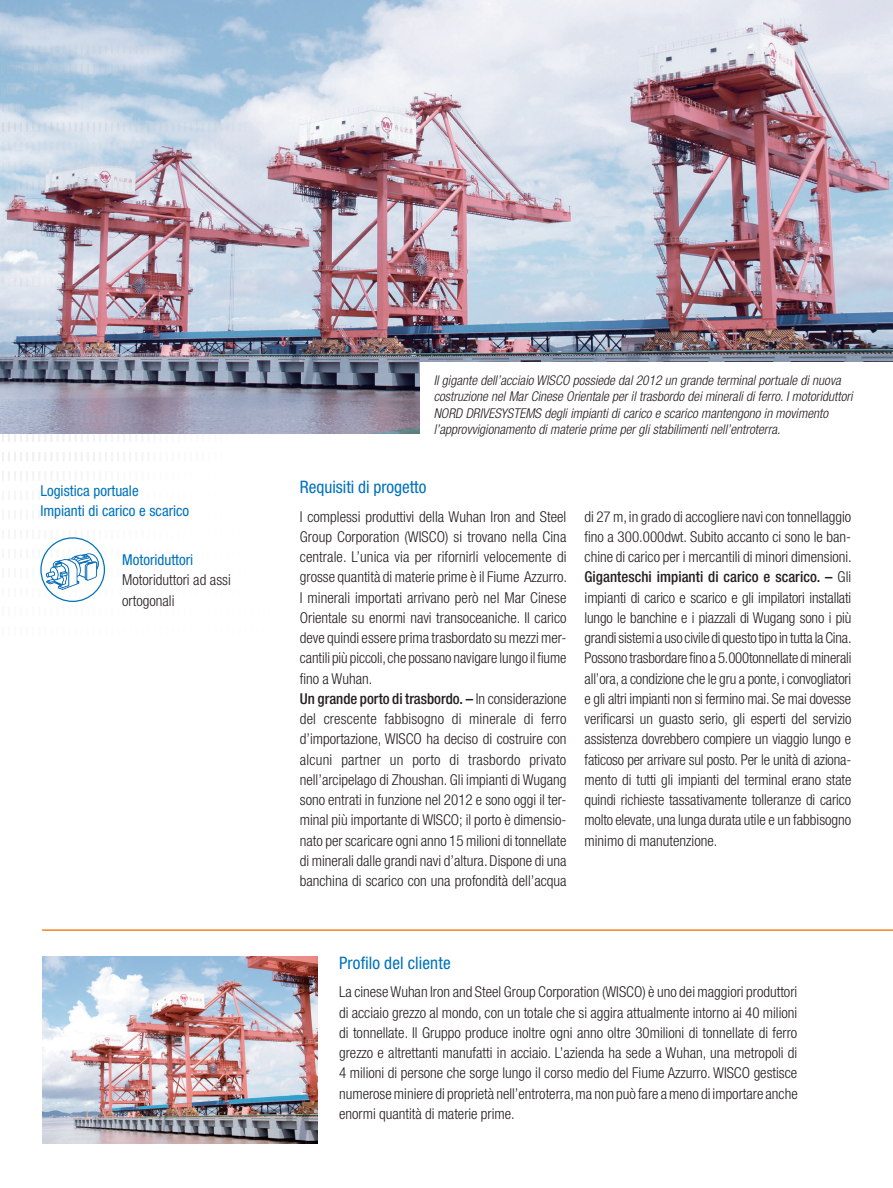
<style>
.page{position:relative;width:893px;height:1188px;background:#fff}
.page>*{position:absolute;margin:0;border:0;box-sizing:border-box;transform-origin:0 0}
.Headline{font:condensed 17.25px "Helvetica Neue LT Std";color:#0072bc}
.Copy{font:300 condensed 15px/20.2px "Helvetica Neue LT Std";color:#231f20;text-align:justify}
.Fließtext_Abst_N_3{font:condensed 15px "Helvetica Neue LT Std";color:#0072bc}
.Headlines_Marginale{font:300 condensed 15px/20.2px "Helvetica Neue LT Std";color:#231f20}
.Fließtext_Abst_N_3-2{font:italic 300 condensed 13.5px/16.5px "Helvetica Neue LT Std";color:#231f20}
.s1{font-weight:500}
</style>
<div class="page">
<hr style="left:42px;top:929px;width:851px;height:2px;background:#f58220">
<img style="left:42px;top:956px;width:276px;height:187px">
<img style="left:335px;top:0;width:558px;height:434px">
<img style="left:0;top:0;width:335px;height:602px">
<div style="left:40px;top:537px;width:65px;height:65px;border:1px solid #0072bc;border-radius:50%"></div>
<img style="left:39px;top:529px;width:35px;height:17px">
<div style="left:421px;top:363px;width:472px;height:85px;background:#fff"></div>
<p class="Fließtext_Abst_N_3" style="left:40px;top:482px;width:100px">Logistica portuale</p>
<p class="Fließtext_Abst_N_3" style="left:40px;top:502px;width:150px">Impianti di carico e scarico</p>
<p class="Fließtext_Abst_N_3" style="left:122px;top:551px;width:73px">Motoriduttori</p>
<p class="Headlines_Marginale" style="left:122px;top:570px;width:110px">Motoriduttori ad assi ortogonali</p>
<p class="Fließtext_Abst_N_3-2" style="left:434px;top:372px;width:423px">Ilgigante dell’acciaio WISCO possiede dal2012 un grande terminalportuale dinuova costruzione nelMarCinese Orientale periltrasbordo deimineralidiferro.Imotoriduttori NORD DRIVESYSTEMS degliimpiantidicarico e scarico mantengono in movimento l’approvvigionamento dimaterie prime perglistabilimentinell’entroterra.</p>
<p class="Headline" style="left:300px;top:477px;width:128px">Requisiti di progetto</p>
<p class="Copy" style="left:300px;top:506px;width:269px">I complessi produttivi della Wuhan Iron and Steel Group Corporation (WISCO) si trovano nella Cina centrale. L’unica via per rifornirli velocemente di grosse quantità di materie prime è il Fiume Azzurro.<br>I minerali importati arrivano però nel Mar Cinese Orientale su enormi navi transoceaniche. Il carico deve quindi essere prima trasbordato su mezzi mer&shy;cantili più piccoli, che possano navigare lungo il fiume fino a Wuhan.</p>
<p class="Copy" style="left:300px;top:688px;width:268px"><span class="s1">Un grande porto di trasbordo. –</span> In considerazione del crescente fabbisogno di minerale di ferro d’importazione, WISCO ha deciso di costruire con alcuni partner un porto di trasbordo privato nell’arcipelago di Zhoushan. Gli impianti di Wugang sono entrati in funzione nel 2012 e sono oggi il ter&shy;minal più importante di WISCO; il porto è dimensio&shy;nato per scaricare ogni anno 15 milioni di tonnellate di minerali dalle grandi navi d’altura. Dispone di una banchina di scarico con una profondità dell’acqua</p>
<p class="Copy" style="left:585px;top:506px;width:269px">di 27 m, in grado di accogliere navi con tonnellaggio fino a 300.000dwt. Subito accanto ci sono le ban&shy;chine di carico per i mercantili di minori dimensioni.</p>
<p class="Copy" style="left:585px;top:567px;width:269px"><span class="s1">Giganteschi impianti di carico e scarico. –</span> Gli impianti di carico e scarico e gli impilatori installati lungo le banchine e i piazzali di Wugang sono i più grandi sistemi a uso civile di questo tipo in tutta la Cina.<br>Possono trasbordare fino a 5.000tonnellate di minerali all’ora, a condizione che le gru a ponte, i convogliatori e gli altri impianti non si fermino mai. Se mai dovesse verificarsi un guasto serio, gli esperti del servizio assistenza dovrebbero compiere un viaggio lungo e faticoso per arrivare sul posto. Per le unità di aziona&shy;mento di tutti gli impianti del terminal erano state quindi richieste tassativamente tolleranze di carico molto elevate, una lunga durata utile e un fabbisogno minimo di manutenzione.</p>
<p class="Headline" style="left:339px;top:952px;width:113px">Profilo del cliente</p>
<p class="Copy" style="left:339px;top:982px;width:460px">La cinese Wuhan Iron and Steel Group Corporation (WISCO) è uno dei maggiori produttori di acciaio grezzo al mondo, con un totale che si aggira attualmente intorno ai 40 milioni di tonnellate. Il Gruppo produce inoltre ogni anno oltre 30milioni di tonnellate di ferro grezzo e altrettanti manufatti in acciaio. L’azienda ha sede a Wuhan, una metropoli di 4 milioni di persone che sorge lungo il corso medio del Fiume Azzurro. WISCO gestisce numerose miniere di proprietà nell’entroterra, ma non può fare a meno di importare anche enormi quantità di materie prime.</p>
</div>
